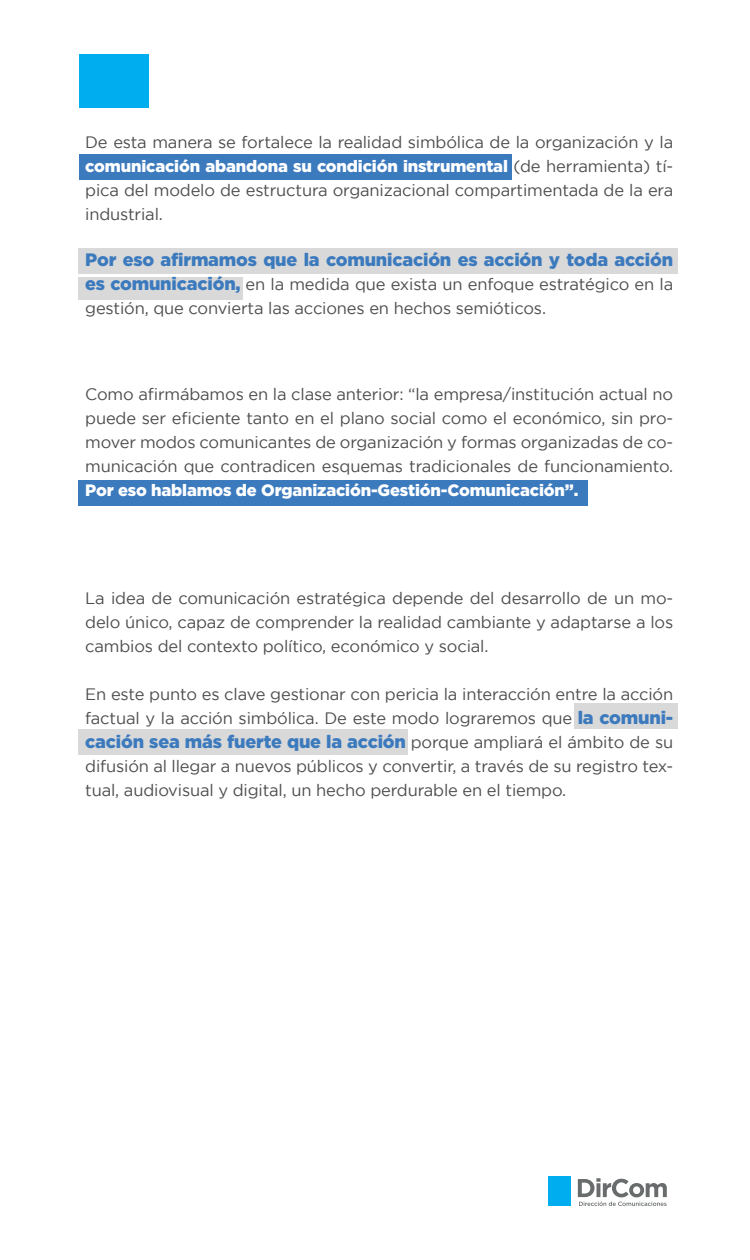
<style>
.page{position:relative;width:750px;height:1260px;background:#fff}
.page>*{position:absolute;margin:0;border:0;box-sizing:border-box;transform-origin:0 0}
.t1{font:900 18px "Gotham";letter-spacing:-.01em;color:#3c7abe}
.t2{font:16.5px/24px "Gotham";letter-spacing:-.01em;color:#4d4d4d;text-align:justify}
.t3{font:900 16.5px "Gotham";letter-spacing:-.01em;color:#fff}
.s1{font-weight:900;color:#fff}
.s2{font-weight:900;font-size:18px;color:#3c7abe}
.s3{font-weight:400;font-size:16.5px;color:#4d4d4d}
</style>
<div class="page">
<div style="left:79px;top:54px;width:69px;height:54px;background:#00aeef"></div>
<svg style="left:578px;top:1178px;width:89px;height:28px"></svg>
<div style="left:548px;top:1177px;width:22px;height:29px;background:#00aeef"></div>
<div style="left:79px;top:155px;width:433px;height:25px;background:#3c7abe"></div>
<div style="left:79px;top:480px;width:509px;height:25px;background:#3c7abe"></div>
<div style="left:79px;top:249px;width:599px;height:25px;background:#d9d9d9"></div>
<div style="left:574px;top:704px;width:104px;height:25px;background:#d9d9d9"></div>
<div style="left:79px;top:729px;width:329px;height:25px;background:#d9d9d9"></div>
<div style="left:79px;top:277px;width:164px;height:23px;background:#d9d9d9"></div>
<p class="t2" style="left:85px;top:130px;width:590px">De esta manera se fortalece la realidad simbólica de la organización y la <span class="s1">comunicación abandona su condición instrumental</span> (de herramienta) tí&shy;pica del modelo de estructura organizacional compartimentada de la era industrial.</p>
<p class="t1" style="left:85px;top:249px;width:589px">Por eso afirmamos que la comunicación es acción y toda acción</p>
<p class="t2" style="left:85px;top:272px;width:590px"><span class="s2">es comunicación,</span> en la medida que exista un enfoque estratégico en la gestión, que convierta las acciones en hechos semióticos.</p>
<p class="t2" style="left:85px;top:382px;width:590px">Como afirmábamos en la clase anterior: “la empresa/institución actual no puede ser eficiente tanto en el plano social como el económico, sin pro&shy;mover modos comunicantes de organización y formas organizadas de co&shy;municación que contradicen esquemas tradicionales de funcionamiento.</p>
<p class="t3" style="left:85px;top:481px;width:495px">Por eso hablamos de Organización-Gestión-Comunicación”.</p>
<p class="t2" style="left:85px;top:586px;width:590px">La idea de comunicación estratégica depende del desarrollo de un mo&shy;delo único, capaz de comprender la realidad cambiante y adaptarse a los cambios del contexto político, económico y social.</p>
<p class="t2" style="left:85px;top:682px;width:590px">En este punto es clave gestionar con pericia la interacción entre la acción factual y la acción simbólica. De este modo lograremos que <span class="s2">la comuni-</span></p>
<p class="t1" style="left:85px;top:731px;width:590px">cación sea más fuerte que la acción <span class="s3">porque ampliará el ámbito de su</span></p>
<p class="t2" style="left:85px;top:754px;width:589px">difusión al llegar a nuevos públicos y convertir, a través de su registro tex&shy;tual, audiovisual y digital, un hecho perdurable en el tiempo.</p>
</div>
